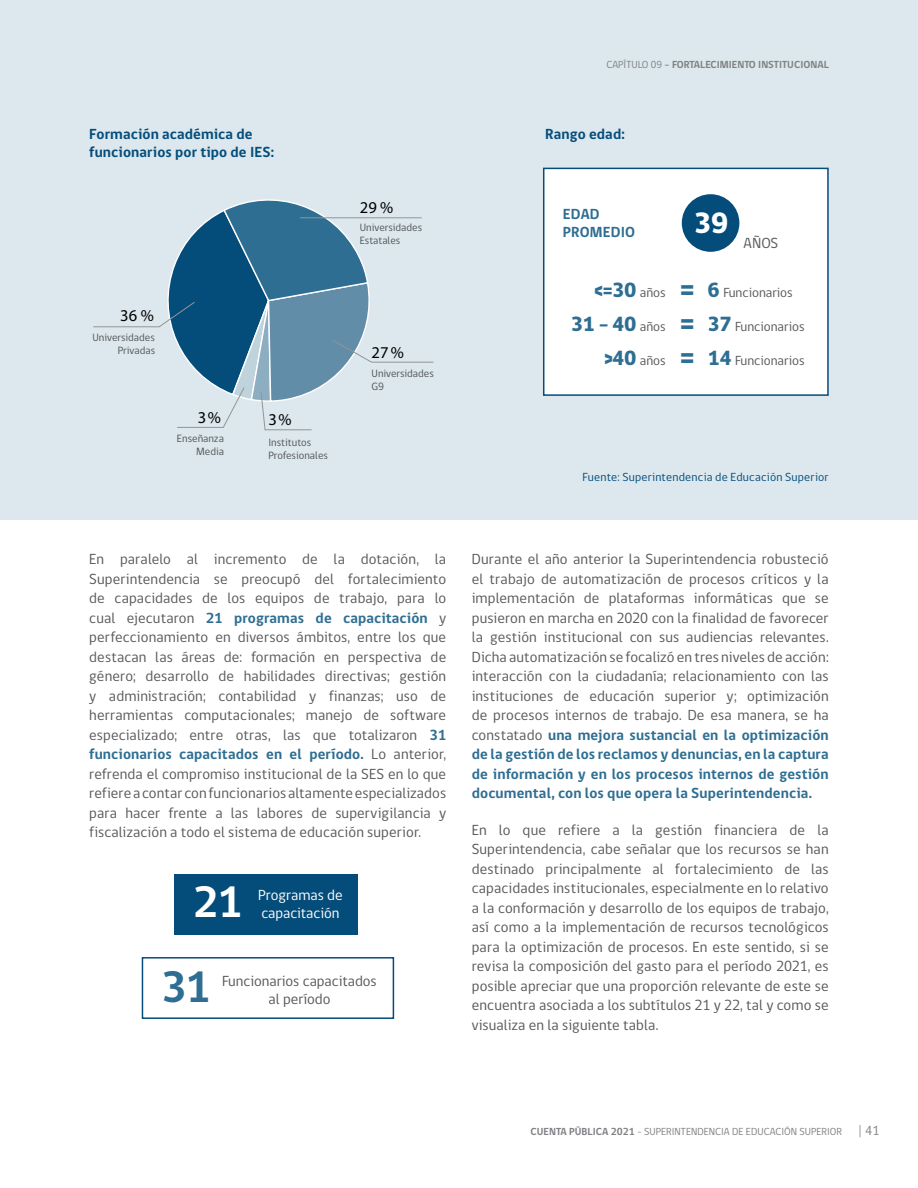
<style>
.page{position:relative;width:918px;height:1188px;background:#fff}
.page>*{position:absolute;margin:0;border:0;box-sizing:border-box;transform-origin:0 0}
.t1{font:700 45px "gob CL";color:#2e6e92}
.t2{font:700 45px "gob CL";color:#fff}
.t3{font:800 31.05px/34px "gob CL";color:#2e6e92;text-align:justify}
.t4{font:800 30px "gob CL";color:#fff}
.t5{font:800 21px/34px "gob CL";color:#2e6e92;text-align:right}
.t6{font:16.5px "Myriad Pro";color:#000001}
.t7{font:15px/19.5px "gob CL";letter-spacing:.005em;color:#57585a;text-align:justify}
.t8{font:700 15px/18px "gob CL";letter-spacing:.01em;color:#044d7b}
.t9{font:15px/18px "gob CL";color:#fff}
.t10{font:700 15px/18px "gob CL";letter-spacing:.01em;color:#2e6e92}
.t11{font:13.5px "gob CL";color:#57585a}
.t12{font:12px "gob CL";letter-spacing:.02em;color:#044d7b}
.t13{font:10.8px/13px "gob CL";color:#515458}
.t14{font:10.5px "gob CL";color:#808285}
.t15{font:700 10.5px "gob CL";color:#808285}
.s1{font-weight:400}
.s2{font-weight:400;font-size:13.5px;color:#57585a}
.s3{font-weight:800;font-size:21px;color:#2e6e92}
.s4{font-weight:700;color:#2e6e92}
.s5{font-weight:700}
.s6{font-size:13.5px}
</style>
<div class="page">
<div style="left:0;top:0;width:918px;height:519px;background:#dce8ed"></div>
<div style="left:543px;top:168px;width:286px;height:228px;background:#fff;border:2px solid #044d7b"></div>
<div style="left:682px;top:194px;width:57px;height:58px;background:#044d7b;border-radius:50%"></div>
<div style="left:174px;top:875px;width:184px;height:60px;background:#044d7b"></div>
<div style="left:142px;top:957px;width:252px;height:62px;background:#fff;border:2px solid #044d7b"></div>
<svg style="left:93px;top:199px;width:341px;height:231px"></svg>
<p class="t8" style="left:89px;top:125px;width:186px">Formación académica de funcionarios por tipo de IES:</p>
<p class="t6" style="left:120px;top:306px;width:35px">36%</p>
<p class="t13" style="left:93px;top:331px;width:64px;text-align:right">Universidades<br>Privadas</p>
<p class="t6" style="left:198px;top:408px;width:24px">3%</p>
<p class="t6" style="left:268px;top:409px;width:25px">3%</p>
<p class="t13" style="left:268px;top:436px;width:61px">Institutos<br>Profesionales</p>
<p class="t13" style="left:177px;top:432px;width:49px;text-align:right">Enseñanza<br>Media</p>
<p class="t6" style="left:360px;top:198px;width:35px">29%</p>
<p class="t13" style="left:360px;top:221px;width:64px">Universidades<br>Estatales</p>
<p class="t6" style="left:372px;top:342px;width:34px">27%</p>
<p class="t13" style="left:372px;top:367px;width:64px">Universidades<br>G9</p>
<p class="t15" style="left:606px;top:58px;width:224px"><span class="s1">CAPÍTULO 09</span> - FORTALECIMIENTO INSTITUCIONAL</p>
<p class="t8" style="left:545px;top:125px;width:81px">Rango edad:</p>
<p class="t10" style="left:563px;top:206px;width:74px">EDAD<br>PROMEDIO</p>
<h3 class="t5" style="left:571px;top:274px;width:96px">&lt;=30 <span class="s2">años<br></span>31 - 40 <span class="s2">años</span></h3>
<p class="t11" style="left:605px;top:352px;width:63px"><span class="s3">&gt;40</span> años</p>
<h3 class="t4" style="left:694px;top:202px;width:36px">39</h3>
<p class="t7" style="left:744px;top:234px;width:36px">AÑOS</p>
<h2 class="t3" style="left:679px;top:272px;width:17px">= = =</h2>
<p class="t11" style="left:708px;top:284px;width:87px"><span class="s3">6</span> Funcionarios</p>
<p class="t11" style="left:708px;top:318px;width:98px"><span class="s3">37</span> Funcionarios</p>
<p class="t11" style="left:708px;top:352px;width:98px"><span class="s3">14</span> Funcionarios</p>
<p class="t12" style="left:582px;top:469px;width:248px">Fuente: Superintendencia de Educación Superior</p>
<p class="t7" style="left:89px;top:550px;width:358px">En paralelo al incremento de la dotación, la Superintendencia se preocupó del fortalecimiento de capacidades de los equipos de trabajo, para lo cual ejecutaron <span class="s4">21 programas de capacitación</span> y perfeccionamiento en diversos ámbitos, entre los que destacan las áreas de: formación en perspectiva de género; desarrollo de habilidades directivas; gestión y administración; contabilidad y finanzas; uso de herramientas computacionales; manejo de software especializado; entre otras, las que totalizaron <span class="s4">31 funcionarios capacitados en el período.</span> Lo anterior, refrenda el compromiso institucional de la SES en lo que refiere a contar con funcionarios altamente especializados para hacer frente a las labores de supervigilancia y fiscalización a todo el sistema de educación superior.</p>
<p class="t7" style="left:472px;top:550px;width:358px">Durante el año anterior la Superintendencia robusteció el trabajo de automatización de procesos críticos y la implementación de plataformas informáticas que se pusieron en marcha en 2020 con la finalidad de favorecer la gestión institucional con sus audiencias relevantes.<br>Dicha automatización se focalizó en tres niveles de acción: interacción con la ciudadanía; relacionamiento con las instituciones de educación superior y; optimización de procesos internos de trabajo. De esa manera, se ha constatado <span class="s4">una mejora sustancial en la optimización de la gestión de los reclamos y denuncias, en la captura de información y en los procesos internos de gestión documental, con los que opera la Superintendencia.</span></p>
<p class="t7" style="left:472px;top:821px;width:358px">En lo que refiere a la gestión financiera de la Superintendencia, cabe señalar que los recursos se han destinado principalmente al fortalecimiento de las capacidades institucionales, especialmente en lo relativo a la conformación y desarrollo de los equipos de trabajo, así como a la implementación de recursos tecnológicos para la optimización de procesos. En este sentido, si se revisa la composición del gasto para el período 2021, es posible apreciar que una proporción relevante de este se encuentra asociada a los subtítulos 21 y 22, tal y como se visualiza en la siguiente tabla.</p>
<h1 class="t2" style="left:193px;top:872px;width:52px">21</h1>
<p class="t9" style="left:258px;top:887px;width:86px">Programas de capacitación</p>
<h1 class="t1" style="left:161px;top:956px;width:51px">31</h1>
<p class="t7" style="left:222px;top:971px;width:156px">Funcionarios capacitados</p>
<p class="t7" style="left:269px;top:989px;width:64px">al período</p>
<p class="t14" style="left:531px;top:1124px;width:351px"><span class="s5">CUENTA PÚBLICA 2021</span> - SUPERINTENDENCIA DE EDUCACIÓN SUPERIOR <span class="s6">| 41</span></p>
</div>
